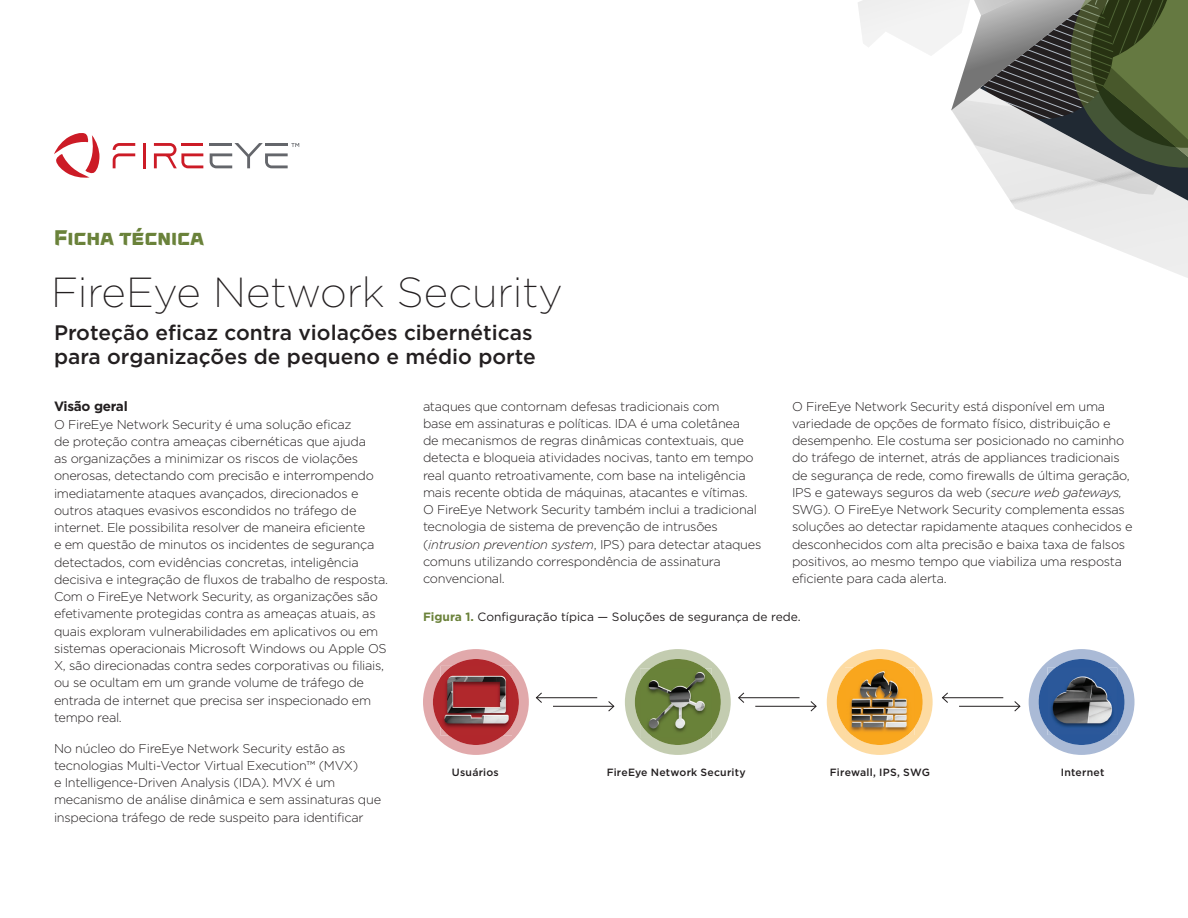
<style>
.page{position:relative;width:1188px;height:918px;background:#fff}
.page>*{position:absolute;margin:0;border:0;box-sizing:border-box;transform-origin:0 0}
.t1{font:200 42px "Gotham";color:#231f20}
.t2{font:500 21px/24px "Gotham";color:#231f20}
.t3{font:21px "Fire Eye Display U";color:#6a823a}
.Subhead_Level_1{font:700 13.5px "Gotham";letter-spacing:-.02em;color:#231f20}
.Body_text8_5_11_5{font:300 12.75px/17.2px "Gotham";letter-spacing:-.02em;color:#231f20}
.t4{font:12px "Gotham";color:#231f20}
.Figure_Title{font:500 10.5px "Gotham";letter-spacing:.02em;color:#231f20}
.s1{font-style:italic}
.s2{font-weight:700;color:#6b823a}
</style>
<div class="page">
<svg style="left:827px;top:649px;width:106px;height:106px"></svg>
<div style="left:837px;top:659px;width:86px;height:86px;background:#f9a61c;border-radius:50%"></div>
<img style="left:845px;top:668px;width:69px;height:67px">
<svg style="left:625px;top:649px;width:106px;height:106px"></svg>
<div style="left:635px;top:659px;width:86px;height:86px;background:#6a8139;border-radius:50%"></div>
<img style="left:640px;top:668px;width:72px;height:70px">
<hr style="left:536px;top:697px;width:61px;height:1px;background:#231f20">
<svg style="left:535px;top:692px;width:8px;height:11px"></svg>
<hr style="left:553px;top:706px;width:61px;height:1px;background:#231f20">
<svg style="left:608px;top:701px;width:7px;height:11px"></svg>
<hr style="left:739px;top:697px;width:61px;height:1px;background:#231f20">
<svg style="left:738px;top:692px;width:7px;height:11px"></svg>
<hr style="left:755px;top:706px;width:61px;height:1px;background:#231f20">
<svg style="left:810px;top:701px;width:7px;height:11px"></svg>
<hr style="left:943px;top:697px;width:60px;height:1px;background:#231f20">
<svg style="left:942px;top:692px;width:7px;height:11px"></svg>
<hr style="left:959px;top:706px;width:61px;height:1px;background:#231f20">
<svg style="left:1014px;top:701px;width:7px;height:11px"></svg>
<svg style="left:423px;top:649px;width:106px;height:106px"></svg>
<div style="left:433px;top:659px;width:86px;height:86px;background:#b1272c;border-radius:50%"></div>
<img style="left:440px;top:666px;width:72px;height:69px">
<svg style="left:1029px;top:649px;width:106px;height:106px"></svg>
<div style="left:1039px;top:659px;width:86px;height:86px;background:#29579a;border-radius:50%"></div>
<img style="left:1048px;top:667px;width:69px;height:68px">
<svg style="left:858px;top:0;width:330px;height:278px"></svg>
<hr style="left:143px;top:143px;width:3px;height:25px;background:#cc1b26">
<svg style="left:113px;top:143px;width:22px;height:25px"></svg>
<svg style="left:154px;top:143px;width:49px;height:25px"></svg>
<svg style="left:54px;top:133px;width:46px;height:45px"></svg>
<svg style="left:210px;top:143px;width:89px;height:25px"></svg>
<p class="t3" style="left:54px;top:225px;width:151px">Ficha técnica</p>
<p class="t1" style="left:51px;top:266px;width:513px">FireEye Network Security</p>
<p class="t2" style="left:54px;top:320px;width:483px">Proteção eficaz contra violações cibernéticas para organizações de pequeno e médio porte</p>
<p class="Subhead_Level_1" style="left:54px;top:398px;width:75px">Visão geral</p>
<p class="Body_text8_5_11_5" style="left:54px;top:415px;width:336px">O FireEye Network Security é uma solução eficaz<br>de proteção contra ameaças cibernéticas que ajuda<br>as organizações a minimizar os riscos de violações onerosas, detectando com precisão e interrompendo imediatamente ataques avançados, direcionados e outros ataques evasivos escondidos no tráfego de internet. Ele possibilita resolver de maneira eficiente<br>e em questão de minutos os incidentes de segurança detectados, com evidências concretas, inteligência decisiva e integração de fluxos de trabalho de resposta.<br>Com o FireEye Network Security, as organizações são efetivamente protegidas contra as ameaças atuais, as quais exploram vulnerabilidades em aplicativos ou em sistemas operacionais Microsoft Windows ou Apple OS X, são direcionadas contra sedes corporativas ou filiais, ou se ocultam em um grande volume de tráfego de entrada de internet que precisa ser inspecionado em tempo real.</p>
<p class="Body_text8_5_11_5" style="left:54px;top:739px;width:329px">No núcleo do FireEye Network Security estão as tecnologias Multi-Vector Virtual Execution™ (MVX)<br>e Intelligence-Driven Analysis (IDA). MVX é um mecanismo de análise dinâmica e sem assinaturas que inspeciona tráfego de rede suspeito para identificar</p>
<p class="Body_text8_5_11_5" style="left:423px;top:397px;width:340px">ataques que contornam defesas tradicionais com<br>base em assinaturas e políticas. IDA é uma coletânea<br>de mecanismos de regras dinâmicas contextuais, que detecta e bloqueia atividades nocivas, tanto em tempo real quanto retroativamente, com base na inteligência mais recente obtida de máquinas, atacantes e vítimas.<br>O FireEye Network Security também inclui a tradicional tecnologia de sistema de prevenção de intrusões (<span class="s1">intrusion prevention system</span>, IPS) para detectar ataques comuns utilizando correspondência de assinatura convencional.</p>
<p class="t4" style="left:423px;top:609px;width:379px"><span class="s2">Figura 1.</span> Configuração típica — Soluções de segurança de rede.</p>
<p class="Body_text8_5_11_5" style="left:792px;top:397px;width:342px">O FireEye Network Security está disponível em uma variedade de opções de formato físico, distribuição e desempenho. Ele costuma ser posicionado no caminho do tráfego de internet, atrás de appliances tradicionais de segurança de rede, como firewalls de última geração, IPS e gateways seguros da web (<span class="s1">secure web gateways, </span>SWG). O FireEye Network Security complementa essas soluções ao detectar rapidamente ataques conhecidos e desconhecidos com alta precisão e baixa taxa de falsos positivos, ao mesmo tempo que viabiliza uma resposta eficiente para cada alerta.</p>
<p class="Figure_Title" style="left:452px;top:766px;width:48px">Usuários</p>
<p class="Figure_Title" style="left:607px;top:766px;width:140px">FireEye Network Security</p>
<p class="Figure_Title" style="left:830px;top:766px;width:102px">Firewall, IPS, SWG</p>
<p class="Figure_Title" style="left:1061px;top:766px;width:45px">Internet</p>
</div>
